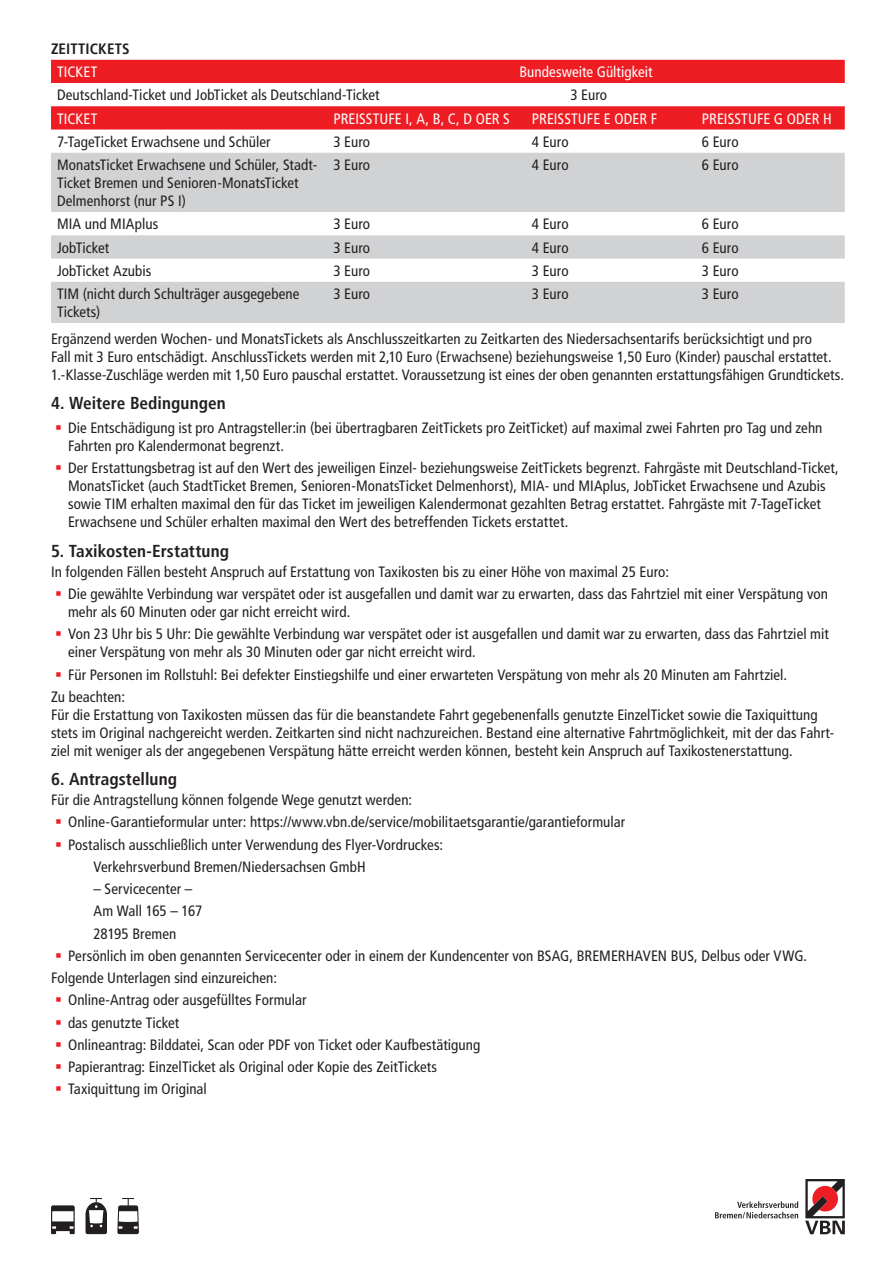
<style>
.page{position:relative;width:893px;height:1263px;background:#fff}
.page>*{position:absolute;margin:0;border:0;box-sizing:border-box;transform-origin:0 0}
.Absatzformat_1{font:700 condensed 17.25px "Frutiger";letter-spacing:.005em;color:#231f20}
.Absatzformat_2{font:condensed 15px/18px "Frutiger";letter-spacing:.005em;color:#231f20}
.t1{font:condensed 15px "Frutiger";letter-spacing:.005em;color:#fff}
.t2{font:700 condensed 15px "Frutiger";letter-spacing:.01em;color:#231f20}
.s1{color:#ee1d23}
</style>
<div class="page">
<svg style="left:51px;top:60px;width:794px;height:70px;fill:#ee1d23"></svg>
<svg style="left:51px;top:153px;width:794px;height:170px;fill:#d1d2d4"></svg>
<svg style="left:715px;top:1201px;width:83px;height:17px"></svg>
<svg style="left:805px;top:1179px;width:40px;height:55px"></svg>
<svg style="left:51px;top:1205px;width:24px;height:29px"></svg>
<svg style="left:117px;top:1198px;width:22px;height:36px"></svg>
<svg style="left:86px;top:1198px;width:21px;height:36px"></svg>
<p class="t2" style="left:51px;top:40px;width:80px">ZEITTICKETS</p>
<p class="t1" style="left:57px;top:63px;width:42px">TICKET</p>
<p class="t1" style="left:519px;top:63px;width:135px">Bundesweite Gültigkeit</p>
<p class="Absatzformat_2" style="left:57px;top:86px;width:324px">Deutschland-Ticket und JobTicket als Deutschland-Ticket</p>
<p class="Absatzformat_2" style="left:570px;top:86px;width:38px">3 Euro</p>
<p class="t1" style="left:57px;top:110px;width:42px">TICKET</p>
<p class="t1" style="left:333px;top:110px;width:178px">PREISSTUFE I, A, B, C, D OER S</p>
<p class="t1" style="left:532px;top:110px;width:127px">PREISSTUFE E ODER F</p>
<p class="t1" style="left:702px;top:110px;width:131px">PREISSTUFE G ODER H</p>
<p class="Absatzformat_2" style="left:57px;top:133px;width:215px">7-TageTicket Erwachsene und Schüler</p>
<p class="Absatzformat_2" style="left:333px;top:133px;width:38px">3 Euro</p>
<p class="Absatzformat_2" style="left:532px;top:133px;width:38px">4 Euro</p>
<p class="Absatzformat_2" style="left:702px;top:133px;width:38px">6 Euro</p>
<p class="Absatzformat_2" style="left:57px;top:156px;width:262px">MonatsTicket Erwachsene und Schüler, Stadt-<br>Ticket Bremen und Senioren-MonatsTicket<br>Delmenhorst (nur PS I)</p>
<p class="Absatzformat_2" style="left:333px;top:156px;width:38px">3 Euro</p>
<p class="Absatzformat_2" style="left:532px;top:156px;width:38px">4 Euro</p>
<p class="Absatzformat_2" style="left:702px;top:156px;width:38px">6 Euro</p>
<p class="Absatzformat_2" style="left:57px;top:215px;width:103px">MIA und MIAplus</p>
<p class="Absatzformat_2" style="left:333px;top:215px;width:38px">3 Euro</p>
<p class="Absatzformat_2" style="left:532px;top:215px;width:38px">4 Euro</p>
<p class="Absatzformat_2" style="left:702px;top:215px;width:38px">6 Euro</p>
<p class="Absatzformat_2" style="left:57px;top:238px;width:54px">JobTicket</p>
<p class="Absatzformat_2" style="left:333px;top:238px;width:38px">3 Euro</p>
<p class="Absatzformat_2" style="left:532px;top:238px;width:38px">4 Euro</p>
<p class="Absatzformat_2" style="left:702px;top:238px;width:38px">6 Euro</p>
<p class="Absatzformat_2" style="left:57px;top:262px;width:96px">JobTicket Azubis</p>
<p class="Absatzformat_2" style="left:333px;top:262px;width:38px">3 Euro</p>
<p class="Absatzformat_2" style="left:532px;top:262px;width:38px">3 Euro</p>
<p class="Absatzformat_2" style="left:702px;top:262px;width:38px">3 Euro</p>
<p class="Absatzformat_2" style="left:57px;top:285px;width:244px">TIM (nicht durch Schulträger ausgegebene<br>Tickets)</p>
<p class="Absatzformat_2" style="left:333px;top:285px;width:38px">3 Euro</p>
<p class="Absatzformat_2" style="left:532px;top:285px;width:38px">3 Euro</p>
<p class="Absatzformat_2" style="left:702px;top:285px;width:38px">3 Euro</p>
<p class="Absatzformat_2" style="left:51px;top:329px;width:794px">Ergänzend werden Wochen- und MonatsTickets als Anschlusszeitkarten zu Zeitkarten des Niedersachsentarifs berücksichtigt und pro<br>Fall mit 3 Euro entschädigt. AnschlussTickets werden mit 2,10 Euro (Erwachsene) beziehungsweise 1,50 Euro (Kinder) pauschal erstattet.<br>1.-Klasse-Zuschläge werden mit 1,50 Euro pauschal erstattet. Voraussetzung ist eines der oben genannten erstattungsfähigen Grundtickets.</p>
<p class="Absatzformat_1" style="left:51px;top:393px;width:176px">4. Weitere Bedingungen</p>
<p class="Absatzformat_2" style="left:68px;top:419px;width:756px;text-indent:-13px"><span class="s1">▪</span> Die Entschädigung ist pro Antragsteller:in (bei übertragbaren ZeitTickets pro ZeitTicket) auf maximal zwei Fahrten pro Tag und zehn<br>Fahrten pro Kalendermonat begrenzt.</p>
<p class="Absatzformat_2" style="left:68px;top:459px;width:772px;text-indent:-13px"><span class="s1">▪</span> Der Erstattungsbetrag ist auf den Wert des jeweiligen Einzel- beziehungsweise ZeitTickets begrenzt. Fahrgäste mit Deutschland-Ticket, MonatsTicket (auch StadtTicket Bremen, Senioren-MonatsTicket Delmenhorst), MIA- und MIAplus, JobTicket Erwachsene und Azubis sowie TIM erhalten maximal den für das Ticket im jeweiligen Kalendermonat gezahlten Betrag erstattet. Fahrgäste mit 7-TageTicket Erwachsene und Schüler erhalten maximal den Wert des betreffenden Tickets erstattet.</p>
<p class="Absatzformat_1" style="left:51px;top:540px;width:179px">5. Taxikosten-Erstattung</p>
<p class="Absatzformat_2" style="left:51px;top:563px;width:619px">In folgenden Fällen besteht Anspruch auf Erstattung von Taxikosten bis zu einer Höhe von maximal 25 Euro:</p>
<p class="Absatzformat_2" style="left:68px;top:585px;width:761px;text-indent:-13px"><span class="s1">▪</span> Die gewählte Verbindung war verspätet oder ist ausgefallen und damit war zu erwarten, dass das Fahrtziel mit einer Verspätung von mehr als 60 Minuten oder gar nicht erreicht wird.</p>
<p class="Absatzformat_2" style="left:68px;top:625px;width:762px;text-indent:-13px"><span class="s1">▪</span> Von 23 Uhr bis 5 Uhr: Die gewählte Verbindung war verspätet oder ist ausgefallen und damit war zu erwarten, dass das Fahrtziel mit einer Verspätung von mehr als 30 Minuten oder gar nicht erreicht wird.</p>
<p class="Absatzformat_2" style="left:55px;top:665px;width:733px"><span class="s1">▪</span> Für Personen im Rollstuhl: Bei defekter Einstiegshilfe und einer erwarteten Verspätung von mehr als 20 Minuten am Fahrtziel.</p>
<p class="Absatzformat_2" style="left:51px;top:688px;width:75px">Zu beachten:</p>
<p class="Absatzformat_2" style="left:51px;top:706px;width:785px">Für die Erstattung von Taxikosten müssen das für die beanstandete Fahrt gegebenenfalls genutzte EinzelTicket sowie die Taxiquittung stets im Original nachgereicht werden. Zeitkarten sind nicht nachzureichen. Bestand eine alternative Fahrtmöglichkeit, mit der das Fahrt&shy;ziel mit weniger als der angegebenen Verspätung hätte erreicht werden können, besteht kein Anspruch auf Taxikostenerstattung.</p>
<p class="Absatzformat_1" style="left:51px;top:769px;width:128px">6. Antragstellung</p>
<p class="Absatzformat_2" style="left:51px;top:791px;width:363px">Für die Antragstellung können folgende Wege genutzt werden:</p>
<p class="Absatzformat_2" style="left:55px;top:813px;width:571px"><span class="s1">▪</span> Online-Garantieformular unter: https://www.vbn.de/service/mobilitaetsgarantie/garantieformular</p>
<p class="Absatzformat_2" style="left:55px;top:835px;width:389px"><span class="s1">▪</span> Postalisch ausschließlich unter Verwendung des Flyer-Vordruckes:</p>
<p class="Absatzformat_2" style="left:94px;top:858px;width:274px">Verkehrsverbund Bremen/Niedersachsen GmbH</p>
<p class="Absatzformat_2" style="left:94px;top:880px;width:100px">– Servicecenter –</p>
<p class="Absatzformat_2" style="left:94px;top:902px;width:110px">Am Wall 165 – 167</p>
<p class="Absatzformat_2" style="left:94px;top:924px;width:84px">28195 Bremen</p>
<p class="Absatzformat_2" style="left:55px;top:947px;width:753px"><span class="s1">▪</span> Persönlich im oben genannten Servicecenter oder in einem der Kundencenter von BSAG, BREMERHAVEN BUS, Delbus oder VWG.</p>
<p class="Absatzformat_2" style="left:51px;top:969px;width:227px">Folgende Unterlagen sind einzureichen:</p>
<p class="Absatzformat_2" style="left:55px;top:991px;width:253px"><span class="s1">▪</span> Online-Antrag oder ausgefülltes Formular</p>
<p class="Absatzformat_2" style="left:55px;top:1013px;width:126px"><span class="s1">▪</span> das genutzte Ticket</p>
<p class="Absatzformat_2" style="left:55px;top:1036px;width:427px"><span class="s1">▪</span> Onlineantrag: Bilddatei, Scan oder PDF von Ticket oder Kaufbestätigung</p>
<p class="Absatzformat_2" style="left:55px;top:1058px;width:383px"><span class="s1">▪</span> Papierantrag: EinzelTicket als Original oder Kopie des ZeitTickets</p>
<p class="Absatzformat_2" style="left:55px;top:1080px;width:153px"><span class="s1">▪</span> Taxiquittung im Original</p>
</div>
